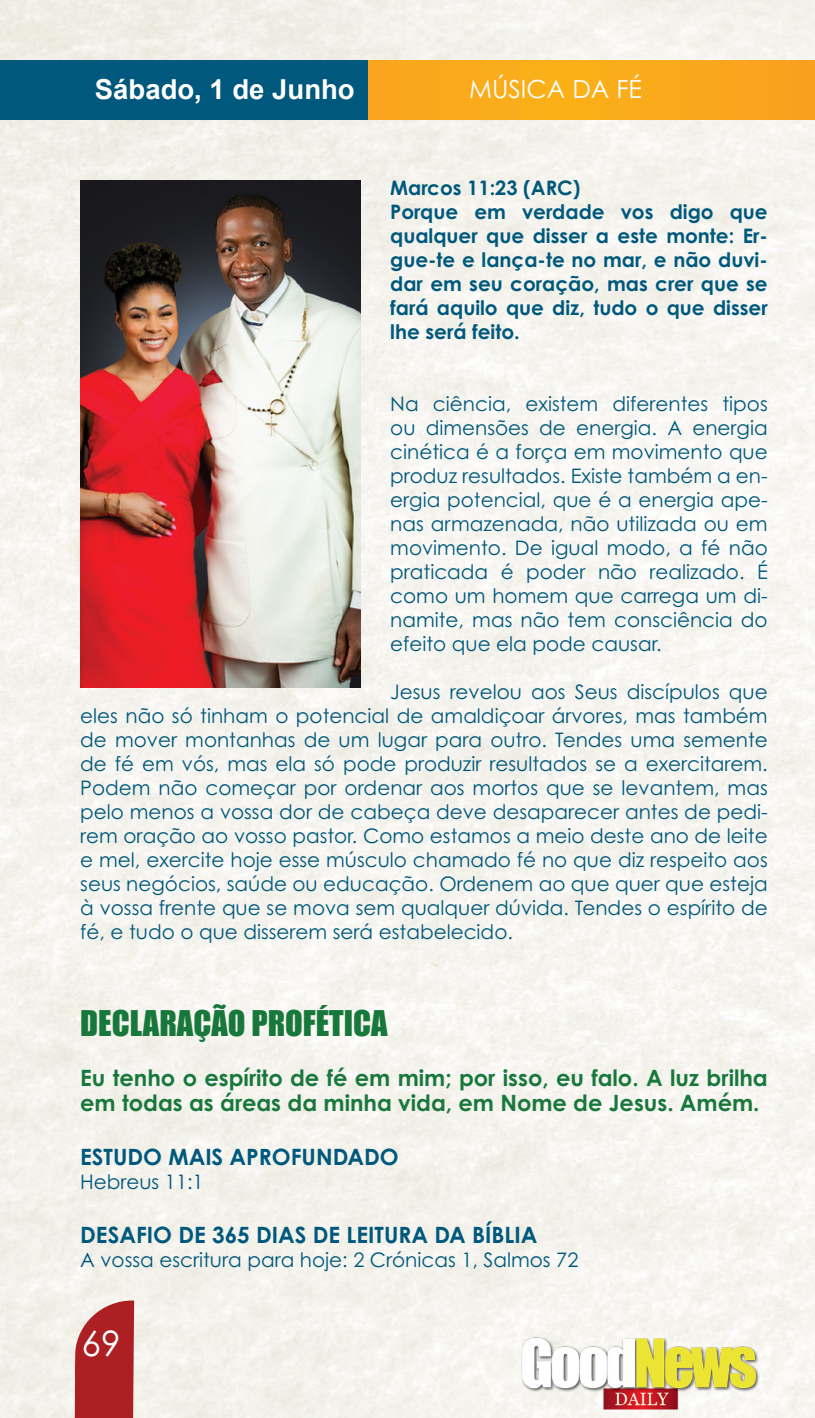
<style>
.page{position:relative;width:815px;height:1418px;background:#fff}
.page>*{position:absolute;margin:0;border:0;box-sizing:border-box;transform-origin:0 0}
.t1{font:35px "Century Gothic Pro";color:#fff}
.t2{font:32.5px "Impact";color:#18783c}
.t3{font:700 27.5px "Arial";color:#fff}
.t4{font:25px "Century Gothic Pro";color:#fff}
.t5{font:700 22.5px/25px "Century Gothic Pro";color:#18783c}
.t6{font:700 22.5px "Century Gothic Pro";color:#00587c}
.t7{font:20px/24px "Century Gothic Pro";color:#00587c;text-align:justify}
.t8{font:700 20px/24px "Century Gothic Pro";color:#00587c;text-align:justify}
</style>
<div class="page">
<img style="left:0;top:0;width:815px;height:1417px">
<div style="left:139px;top:60px;width:676px;height:60px;background:#faa91c"></div>
<div style="left:0;top:60px;width:368px;height:60px;background:#00587c"></div>
<svg style="left:73px;top:1300px;width:61px;height:117px;background:#b53c3e"></svg>
<img style="left:516px;top:1335px;width:245px;height:76px">
<img style="left:80px;top:180px;width:280px;height:507px">
<p class="t3" style="left:95px;top:71px;width:261px">Sábado, 1 de Junho</p>
<p class="t4" style="left:469px;top:73px;width:174px">MÚSICA DA FÉ</p>
<p class="t8" style="left:390px;top:175px;width:192px">Marcos 11:23 (ARC)</p>
<p class="t8" style="left:390px;top:199px;width:379px">Porque em verdade vos digo que qualquer que disser a este monte: Er&shy;gue-te e lança-te no mar, e não duvi&shy;dar em seu coração, mas crer que se fará aquilo que diz, tudo o que disser lhe será feito.</p>
<p class="t7" style="left:390px;top:391px;width:379px">Na ciência, existem diferentes tipos ou dimensões de energia. A energia cinética é a força em movimento que produz resultados. Existe também a en&shy;ergia potencial, que é a energia ape&shy;nas armazenada, não utilizada ou em movimento. De igual modo, a fé não praticada é poder não realizado. É como um homem que carrega um di&shy;namite, mas não tem consciência do efeito que ela pode causar.</p>
<p class="t7" style="left:80px;top:679px;width:689px;text-indent:310px">Jesus revelou aos Seus discípulos que eles não só tinham o potencial de amaldiçoar árvores, mas também de mover montanhas de um lugar para outro. Tendes uma semente de fé em vós, mas ela só pode produzir resultados se a exercitarem.<br>Podem não começar por ordenar aos mortos que se levantem, mas pelo menos a vossa dor de cabeça deve desaparecer antes de pedi&shy;rem oração ao vosso pastor. Como estamos a meio deste ano de leite e mel, exercite hoje esse músculo chamado fé no que diz respeito aos seus negócios, saúde ou educação. Ordenem ao que quer que esteja à vossa frente que se mova sem qualquer dúvida. Tendes o espírito de fé, e tudo o que disserem será estabelecido.</p>
<p class="t2" style="left:80px;top:998px;width:309px">DECLARAÇÃO PROFÉTICA</p>
<p class="t5" style="left:80px;top:1065px;width:689px">Eu tenho o espírito de fé em mim; por isso, eu falo. A luz brilha em todas as áreas da minha vida, em Nome de Jesus. Amém.</p>
<p class="t6" style="left:80px;top:1143px;width:320px">ESTUDO MAIS APROFUNDADO</p>
<p class="t7" style="left:80px;top:1169px;width:125px">Hebreus 11:1</p>
<p class="t6" style="left:80px;top:1221px;width:459px">DESAFIO DE 365 DIAS DE LEITURA DA BÍBLIA</p>
<p class="t7" style="left:80px;top:1247px;width:500px">A vossa escritura para hoje: 2 Crónicas 1, Salmos 72</p>
<h1 class="t1" style="left:82px;top:1322px;width:40px">69</h1>
</div>
